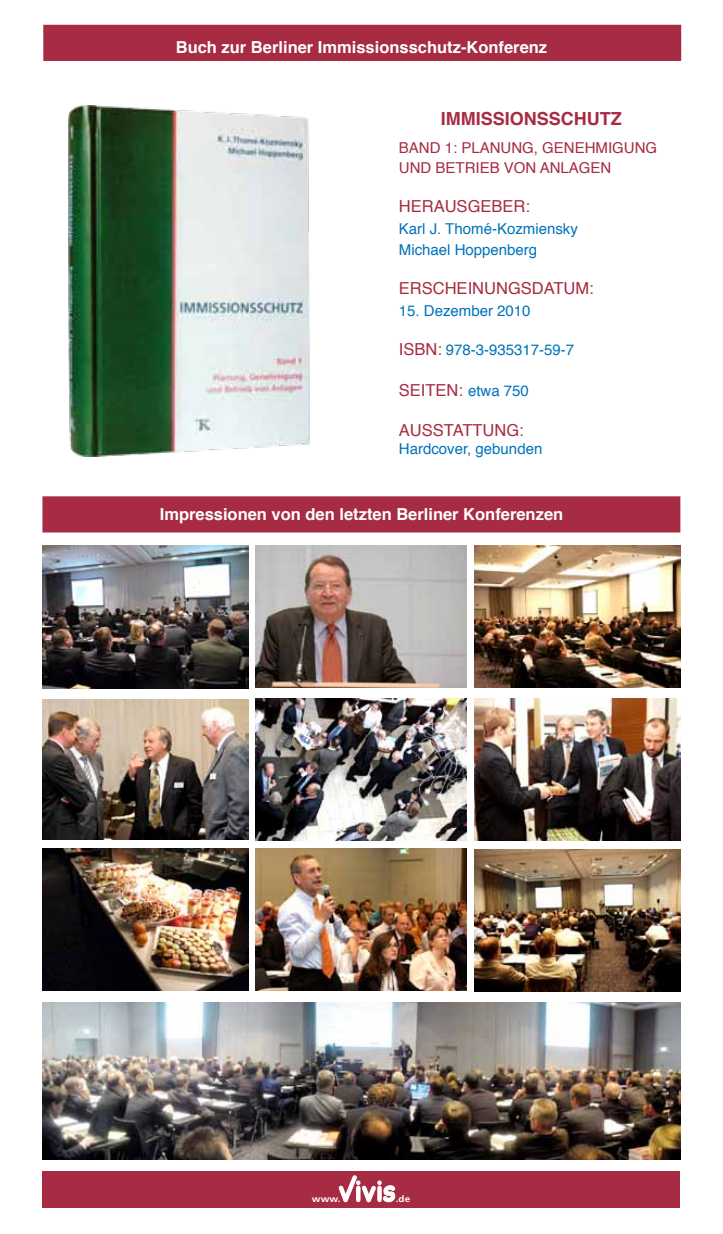
<style>
.page{position:relative;width:723px;height:1234px;background:#fff}
.page>*{position:absolute;margin:0;border:0;box-sizing:border-box;transform-origin:0 0}
.t1{font:700 18px "Helvetica";color:#a62b43}
.t2{font:700 16.5px "Helvetica";color:#fff}
.t3{font:16.5px "Helvetica";color:#a62b43}
.t4{font:15px/21.6px "Helvetica";color:#0072bc}
.t5{font:15px "Helvetica";color:#a62b43}
.t6{font:700 9px "Frutiger";color:#fff;scale:1.1 1}
.s1{font-size:16.5px;color:#a62b43}
</style>
<div class="page">
<div style="left:42px;top:496px;width:638px;height:36px;background:#a62b43;border:2px solid #a62b43"></div>
<img style="left:43px;top:1002px;width:637px;height:157px">
<div style="left:42px;top:1170px;width:638px;height:37px;background:#a62b43"></div>
<svg style="left:335px;top:1175px;width:64px;height:33px"></svg>
<div style="left:43px;top:25px;width:638px;height:36px;background:#a62b43"></div>
<img style="left:43px;top:545px;width:206px;height:143px">
<img style="left:256px;top:545px;width:211px;height:142px">
<img style="left:474px;top:545px;width:207px;height:142px">
<img style="left:43px;top:699px;width:206px;height:140px">
<img style="left:256px;top:698px;width:211px;height:142px">
<img style="left:475px;top:698px;width:205px;height:142px">
<img style="left:43px;top:848px;width:205px;height:142px">
<img style="left:256px;top:848px;width:211px;height:142px">
<img style="left:474px;top:849px;width:206px;height:142px">
<img style="left:68px;top:106px;width:241px;height:350px">
<p class="t2" style="left:176px;top:34px;width:373px">Buch zur Berliner Immissionsschutz-Konferenz</p>
<p class="t1" style="left:441px;top:104px;width:183px">Immissionsschutz</p>
<p class="t5" style="left:399px;top:136px;width:19px">BAND</p>
<p class="t5" style="left:445px;top:136px;width:38px">1: PLANUNG</p>
<p class="t5" style="left:534px;top:136px;width:32px">, GENEHM</p>
<p class="t5" style="left:608px;top:136px;width:15px">IGUNG</p>
<p class="t5" style="left:399px;top:156px;width:47px">UND BET</p>
<p class="t5" style="left:465px;top:156px;width:116px">RIEB VON ANLAGE</p>
<p class="t5" style="left:601px;top:156px;width:12px">N</p>
<p class="t3" style="left:399px;top:193px;width:133px">HERAUSGEBER:</p>
<p class="t4" style="left:399px;top:218px;width:180px">KARL J. THOMÉ-KOZMIENSKY<br>MICHAEL HOPPENBERG</p>
<p class="t3" style="left:399px;top:276px;width:45px">ERSCHEI</p>
<p class="t3" style="left:472px;top:276px;width:84px">NUNGSDATUM</p>
<p class="t3" style="left:589px;top:276px;width:6px">:</p>
<p class="t4" style="left:399px;top:300px;width:133px">15. DEZEMBER 2010</p>
<p class="t3" style="left:399px;top:336px;width:17px">ISBN</p>
<p class="t4" style="left:437px;top:339px;width:138px"><span class="s1">:</span> 978-3-935317-59-7</p>
<p class="t3" style="left:399px;top:377px;width:11px">SEITE</p>
<p class="t4" style="left:447px;top:380px;width:84px"><span class="s1">N:</span> ETWA 750</p>
<p class="t3" style="left:399px;top:418px;width:56px">AUSSTATTU</p>
<p class="t3" style="left:494px;top:418px;width:31px">NG:</p>
<p class="t4" style="left:399px;top:438px;width:145px">HARDCOVER, GEBUNDEN</p>
<p class="t2" style="left:160px;top:500px;width:405px">Impressionen von den letzten Berliner Konferenzen</p>
<p class="t6" style="left:312px;top:1193px;width:28px">www.</p>
<p class="t6" style="left:396px;top:1193px;width:15px">.de</p>
</div>
